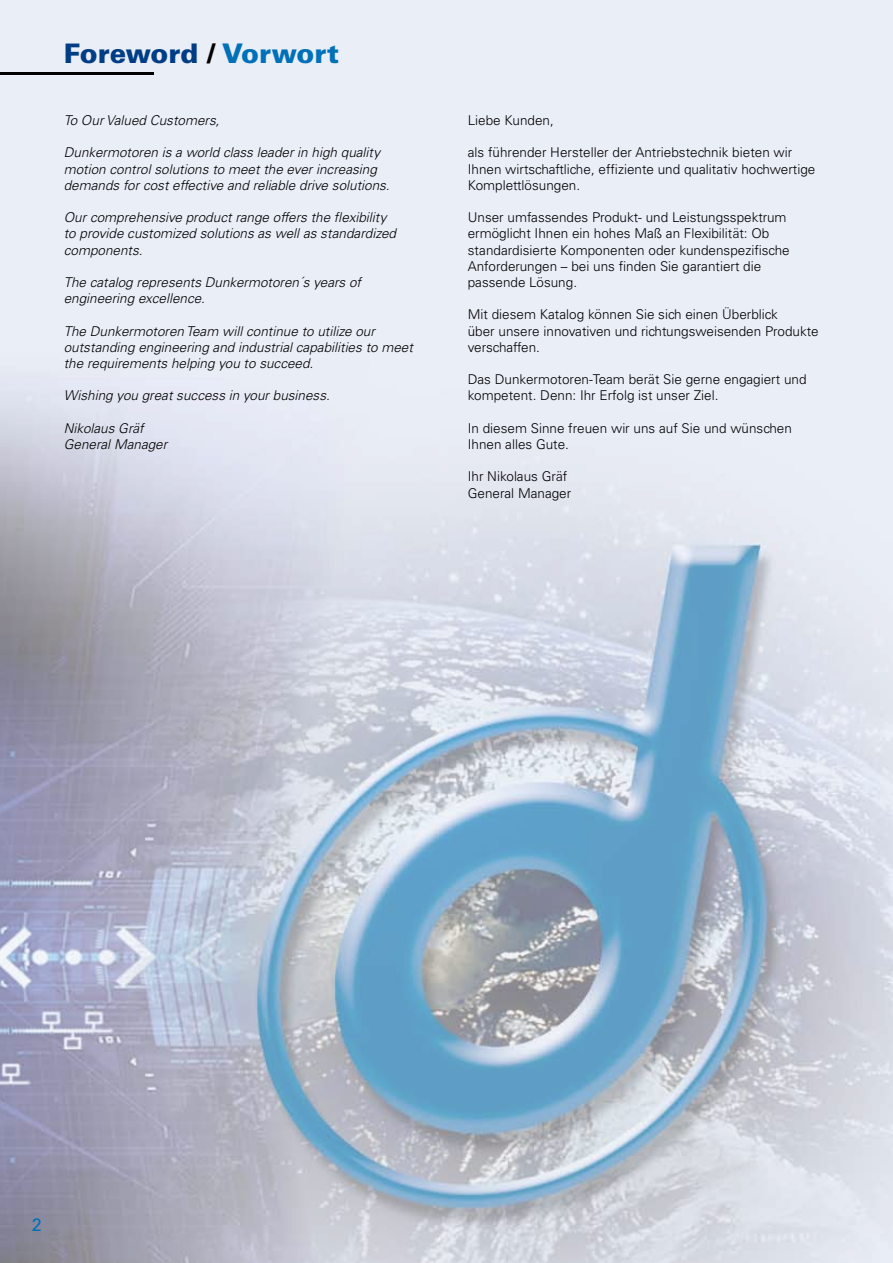
<style>
.page{position:relative;width:893px;height:1263px;background:#fff}
.page>*{position:absolute;margin:0;border:0;box-sizing:border-box;transform-origin:0 0}
.t1{font:900 27px "Univers CE";color:#003d85}
.t2{font:500 18px "Univers CE";color:#0070b8}
.t3{font:300 13.5px/16.2px "Univers CE";color:#000}
.t4{font:italic 300 13.5px/16.2px "Univers CE";color:#000}
.s1{color:#000}
.s2{color:#0070b8}
</style>
<div class="page">
<img style="left:0;top:0;width:893px;height:1263px">
<hr style="left:0;top:72px;width:153px;height:2px;background:#000">
<h1 class="t1" style="left:64px;top:37px;width:277px">Foreword <span class="s1">/</span> <span class="s2">Vorwort</span></h1>
<p class="t4" style="left:64px;top:112px;width:157px">To Our Valued Customers,</p>
<p class="t4" style="left:64px;top:145px;width:327px">Dunkermotoren is a world class leader in high quality motion control solutions to meet the ever increasing demands for cost effective and reliable drive solutions.</p>
<p class="t4" style="left:64px;top:210px;width:334px">Our comprehensive product range offers the flexibility to provide customized solutions as well as standardized components.</p>
<p class="t4" style="left:64px;top:274px;width:299px">The catalog represents Dunkermotoren´s years of engineering excellence.</p>
<p class="t4" style="left:64px;top:323px;width:351px">The Dunkermotoren Team will continue to utilize our outstanding engineering and industrial capabilities to meet the requirements helping you to succeed.</p>
<p class="t4" style="left:64px;top:388px;width:268px">Wishing you great success in your business.</p>
<p class="t4" style="left:64px;top:420px;width:105px">Nikolaus Gräf<br>General Manager</p>
<p class="t3" style="left:468px;top:112px;width:88px">Liebe Kunden,</p>
<p class="t3" style="left:468px;top:145px;width:349px">als führender Hersteller der Antriebstechnik bieten wir<br>Ihnen wirtschaftliche, effiziente und qualitativ hochwertige<br>Komplettlösungen.</p>
<p class="t3" style="left:468px;top:210px;width:323px">Unser umfassendes Produkt- und Leistungsspektrum ermöglicht Ihnen ein hohes Maß an Flexibilität: Ob standardisierte Komponenten oder kundenspezifische Anforderungen – bei uns finden Sie garantiert die passende Lösung.</p>
<p class="t3" style="left:468px;top:307px;width:353px">Mit diesem Katalog können Sie sich einen Überblick<br>über unsere innovativen und richtungsweisenden Produkte verschaffen.</p>
<p class="t3" style="left:468px;top:372px;width:340px">Das Dunkermotoren-Team berät Sie gerne engagiert und kompetent. Denn: Ihr Erfolg ist unser Ziel.</p>
<p class="t3" style="left:468px;top:420px;width:326px">In diesem Sinne freuen wir uns auf Sie und wünschen<br>Ihnen alles Gute.</p>
<p class="t3" style="left:468px;top:469px;width:105px">Ihr Nikolaus Gräf<br>General Manager</p>
<h2 class="t2" style="left:32px;top:1214px;width:12px">2</h2>
</div>
